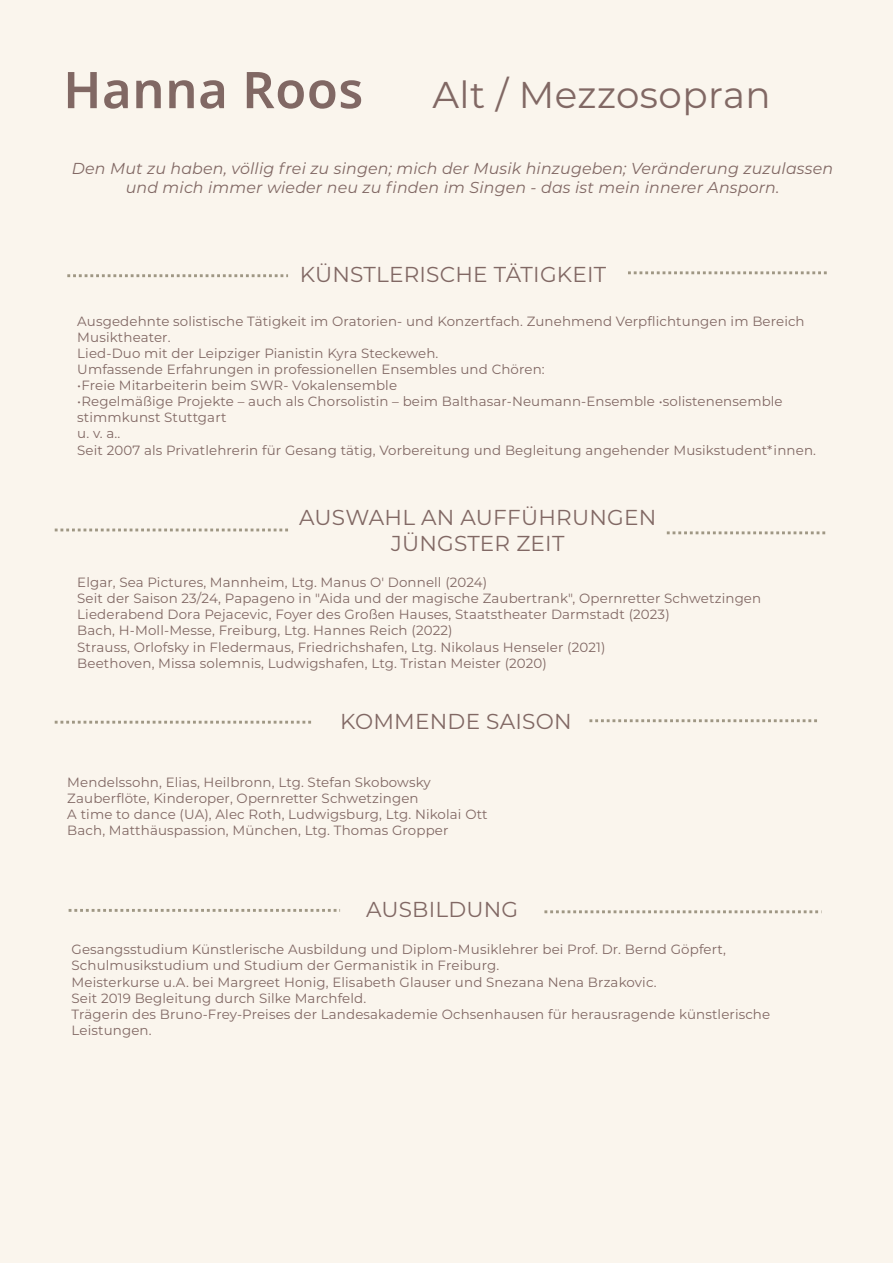
<style>
.page{position:relative;width:893px;height:1263px;background:#faf5ed}
.page>*{position:absolute;margin:0;border:0;box-sizing:border-box;transform-origin:0 0}
.t1{font:600 50.55px "Noto Sans";letter-spacing:.01em;color:#816864}
.t2{font:37.2px "Montserrat";letter-spacing:.01em;color:#816864}
.t3{font:21.6px/26px "Montserrat";letter-spacing:.01em;color:#816864;text-align:center}
.t4{font:italic 15.9px/19px "Montserrat";letter-spacing:.01em;color:#816864;text-align:center}
.t5{font:13.35px/16px "Montserrat";letter-spacing:.01em;color:#816864}
</style>
<div class="page">
<svg style="left:55px;top:720px;width:256px;height:3px"></svg>
<svg style="left:69px;top:909px;width:271px;height:2px"></svg>
<svg style="left:55px;top:528px;width:233px;height:3px"></svg>
<svg style="left:67px;top:274px;width:221px;height:3px"></svg>
<svg style="left:628px;top:271px;width:199px;height:3px"></svg>
<svg style="left:589px;top:719px;width:228px;height:3px"></svg>
<svg style="left:544px;top:910px;width:275px;height:3px"></svg>
<svg style="left:667px;top:531px;width:159px;height:3px"></svg>
<h1 class="t1" style="left:63px;top:54px;width:301px">Hanna Roos</h1>
<h2 class="t2" style="left:432px;top:69px;width:340px">Alt / Mezzosopran</h2>
<p class="t4" style="left:72px;top:159px;width:763px">Den Mut zu haben, völlig frei zu singen; mich der Musik hinzugeben; Veränderung zuzulassen und mich immer wieder neu zu finden im Singen - das ist mein innerer Ansporn.</p>
<h3 class="t3" style="left:300px;top:261px;width:308px">KÜNSTLERISCHE TÄTIGKEIT</h3>
<p class="t5" style="left:77px;top:313px;width:729px">Ausgedehnte solistische Tätigkeit im Oratorien- und Konzertfach. Zunehmend Verpflichtungen im Bereich Musiktheater.<br>Lied-Duo mit der Leipziger Pianistin Kyra Steckeweh.<br>Umfassende Erfahrungen in professionellen Ensembles und Chören:</p>
<p class="t5" style="left:77px;top:377px;width:321px">•Freie Mitarbeiterin beim SWR- Vokalensemble</p>
<p class="t5" style="left:77px;top:393px;width:740px">•Regelmäßige Projekte – auch als Chorsolistin – beim Balthasar-Neumann-Ensemble •solistenensemble stimmkunst Stuttgart<br>u. v. a..<br>Seit 2007 als Privatlehrerin für Gesang tätig, Vorbereitung und Begleitung angehender Musikstudent*innen.</p>
<h3 class="t3" style="left:299px;top:503px;width:358px">AUSWAHL AN AUFFÜHRUNGEN<br>JÜNGSTER ZEIT</h3>
<p class="t5" style="left:77px;top:574px;width:685px">Elgar, Sea Pictures, Mannheim, Ltg. Manus O' Donnell (2024)<br>Seit der Saison 23/24, Papageno in "Aida und der magische Zaubertrank", Opernretter Schwetzingen Liederabend Dora Pejacevic, Foyer des Großen Hauses, Staatstheater Darmstadt (2023)<br>Bach, H-Moll-Messe, Freiburg, Ltg. Hannes Reich (2022)<br>Strauss, Orlofsky in Fledermaus, Friedrichshafen, Ltg. Nikolaus Henseler (2021)<br>Beethoven, Missa solemnis, Ludwigshafen, Ltg. Tristan Meister (2020)</p>
<h3 class="t3" style="left:340px;top:707px;width:233px">KOMMENDE SAISON</h3>
<p class="t5" style="left:67px;top:773px;width:422px">Mendelssohn, Elias, Heilbronn, Ltg. Stefan Skobowsky Zauberflöte, Kinderoper, Opernretter Schwetzingen<br>A time to dance (UA), Alec Roth, Ludwigsburg, Ltg. Nikolai Ott Bach, Matthäuspassion, München, Ltg. Thomas Gropper</p>
<h3 class="t3" style="left:366px;top:895px;width:154px">AUSBILDUNG</h3>
<p class="t5" style="left:72px;top:941px;width:700px">Gesangsstudium Künstlerische Ausbildung und Diplom-Musiklehrer bei Prof. Dr. Bernd Göpfert, Schulmusikstudium und Studium der Germanistik in Freiburg.<br>Meisterkurse u.A. bei Margreet Honig, Elisabeth Glauser und Snezana Nena Brzakovic.<br>Seit 2019 Begleitung durch Silke Marchfeld.<br>Trägerin des Bruno-Frey-Preises der Landesakademie Ochsenhausen für herausragende künstlerische Leistungen.</p>
</div>
